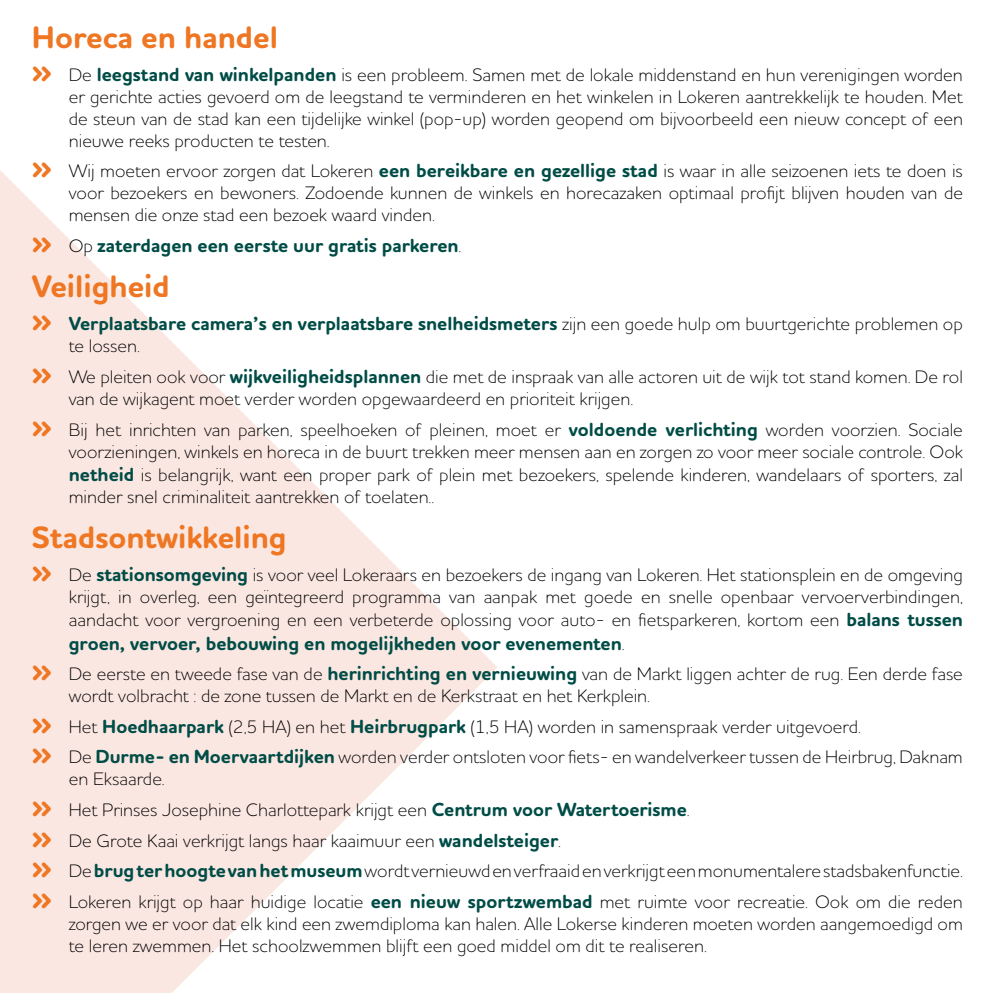
<style>
.page{position:relative;width:993px;height:993px;background:#fff}
.page>*{position:absolute;margin:0;border:0;box-sizing:border-box;transform-origin:0 0}
.t1{font:700 31.5px "Houschka Rounded";color:#ef7622}
.t2{font:700 19.25px "Houschka Rounded";color:#004c46}
.t3{font:300 18.38px/22.1px "Houschka Rounded";color:#000}
.s1{font-weight:700;font-size:31.5px;color:#ef7622}
.s2{font-weight:700;font-size:19.25px;color:#004c46}
.s3{font-size:31.5px;color:#ef7622}
.s4{font-weight:300;font-size:18.38px;color:#000}
</style>
<div class="page">
<svg style="left:0;top:170px;width:497px;height:822px;fill:#fbe7e2"></svg>
<h1 class="t1" style="left:32px;top:17px;width:247px">Horeca en handel</h1>
<p class="t3" style="left:69px;top:63px;width:895px;text-align:justify;text-indent:-37px"><span class="s1">»</span> De <span class="s2">leegstand van winkelpanden</span> is een probleem. Samen met de lokale middenstand en hun verenigingen worden er gerichte acties gevoerd om de leegstand te verminderen en het winkelen in Lokeren aantrekkelijk te houden. Met de steun van de stad kan een tijdelijke winkel (pop-up) worden geopend om bijvoorbeeld een nieuw concept of een nieuwe reeks producten te testen.</p>
<p class="t3" style="left:69px;top:159px;width:895px;text-align:justify;text-indent:-37px"><span class="s1">»</span> Wij moeten ervoor zorgen dat Lokeren <span class="s2">een bereikbare en gezellige stad</span> is waar in alle seizoenen iets te doen is voor bezoekers en bewoners. Zodoende kunnen de winkels en horecazaken optimaal profijt blijven houden van de mensen die onze stad een bezoek waard vinden.</p>
<p class="t2" style="left:32px;top:233px;width:431px"><span class="s3">»</span> <span class="s4">Op</span> zaterdagen een eerste uur gratis parkeren<span class="s4">.</span></p>
<h1 class="t1" style="left:32px;top:266px;width:139px">Veiligheid</h1>
<p class="t2" style="left:32px;top:311px;width:932px"><span class="s3">»</span> Verplaatsbare camera’s en verplaatsbare snelheidsmeters <span class="s4">zijn een goede hulp om buurtgerichte problemen op</span></p>
<p class="t3" style="left:32px;top:330px;width:932px;line-height:30.6px;text-indent:37px">te lossen.<br><span class="s1">»</span> We pleiten ook voor <span class="s2">wijkveiligheidsplannen</span> die met de inspraak van alle actoren uit de wijk tot stand komen. De rol</p>
<p class="t3" style="left:32px;top:383px;width:932px;line-height:30.6px;text-indent:37px">van de wijkagent moet verder worden opgewaardeerd en prioriteit krijgen.<br><span class="s1">»</span> Bij het inrichten van parken, speelhoeken of pleinen, moet er <span class="s2">voldoende verlichting</span> worden voorzien. Sociale</p>
<p class="t3" style="left:69px;top:439px;width:895px;line-height:22.6px;text-align:justify">voorzieningen, winkels en horeca in de buurt trekken meer mensen aan en zorgen zo voor meer sociale controle. Ook <span class="s2">netheid</span> is belangrijk, want een proper park of plein met bezoekers, spelende kinderen, wandelaars of sporters, zal minder snel criminaliteit aantrekken of toelaten..</p>
<h1 class="t1" style="left:32px;top:517px;width:256px">Stadsontwikkeling</h1>
<p class="t3" style="left:69px;top:563px;width:895px;line-height:22.6px;text-align:justify;text-indent:-37px"><span class="s1">»</span> De <span class="s2">stationsomgeving</span> is voor veel Lokeraars en bezoekers de ingang van Lokeren. Het stationsplein en de omgeving krijgt, in overleg, een geïntegreerd programma van aanpak met goede en snelle openbaar vervoerverbindingen, aandacht voor vergroening en een verbeterde oplossing voor auto- en fietsparkeren, kortom een <span class="s2">balans tussen</span></p>
<p class="t2" style="left:69px;top:630px;width:557px">groen, vervoer, bebouwing en mogelijkheden voor evenementen<span class="s4">.</span></p>
<p class="t3" style="left:69px;top:662px;width:895px;text-indent:-37px"><span class="s1">»</span> De eerste en tweede fase van de <span class="s2">herinrichting en vernieuwing</span> van de Markt liggen achter de rug. Een derde fase wordt volbracht : de zone tussen de Markt en de Kerkstraat en het Kerkplein.</p>
<p class="t3" style="left:32px;top:710px;width:932px;line-height:30.6px"><span class="s1">»</span> Het <span class="s2">Hoedhaarpark</span> (2,5 HA) en het <span class="s2">Heirbrugpark</span> (1,5 HA) worden in samenspraak verder uitgevoerd.<br><span class="s1">»</span> De <span class="s2">Durme- en Moervaartdijken</span> worden verder ontsloten voor fiets- en wandelverkeer tussen de Heirbrug, Daknam</p>
<p class="t3" style="left:32px;top:762px;width:932px;line-height:30.6px;text-indent:37px">en Eksaarde.<br><span class="s1">»</span> Het Prinses Josephine Charlottepark krijgt een <span class="s2">Centrum voor Watertoerisme</span>.<br><span class="s1">»</span> De Grote Kaai verkrijgt langs haar kaaimuur een <span class="s2">wandelsteiger</span>.<br><span class="s1">»</span> De <span class="s2">brug ter hoogte van het museum</span> wordt vernieuwd en verfraaid en verkrijgt een monumentalere stadsbakenfunctie. <span class="s1">»</span> Lokeren krijgt op haar huidige locatie <span class="s2">een nieuw sportzwembad</span> met ruimte voor recreatie. Ook om die reden</p>
<p class="t3" style="left:69px;top:911px;width:895px">zorgen we er voor dat elk kind een zwemdiploma kan halen. Alle Lokerse kinderen moeten worden aangemoedigd om te leren zwemmen. Het schoolzwemmen blijft een goed middel om dit te realiseren.</p>
</div>
